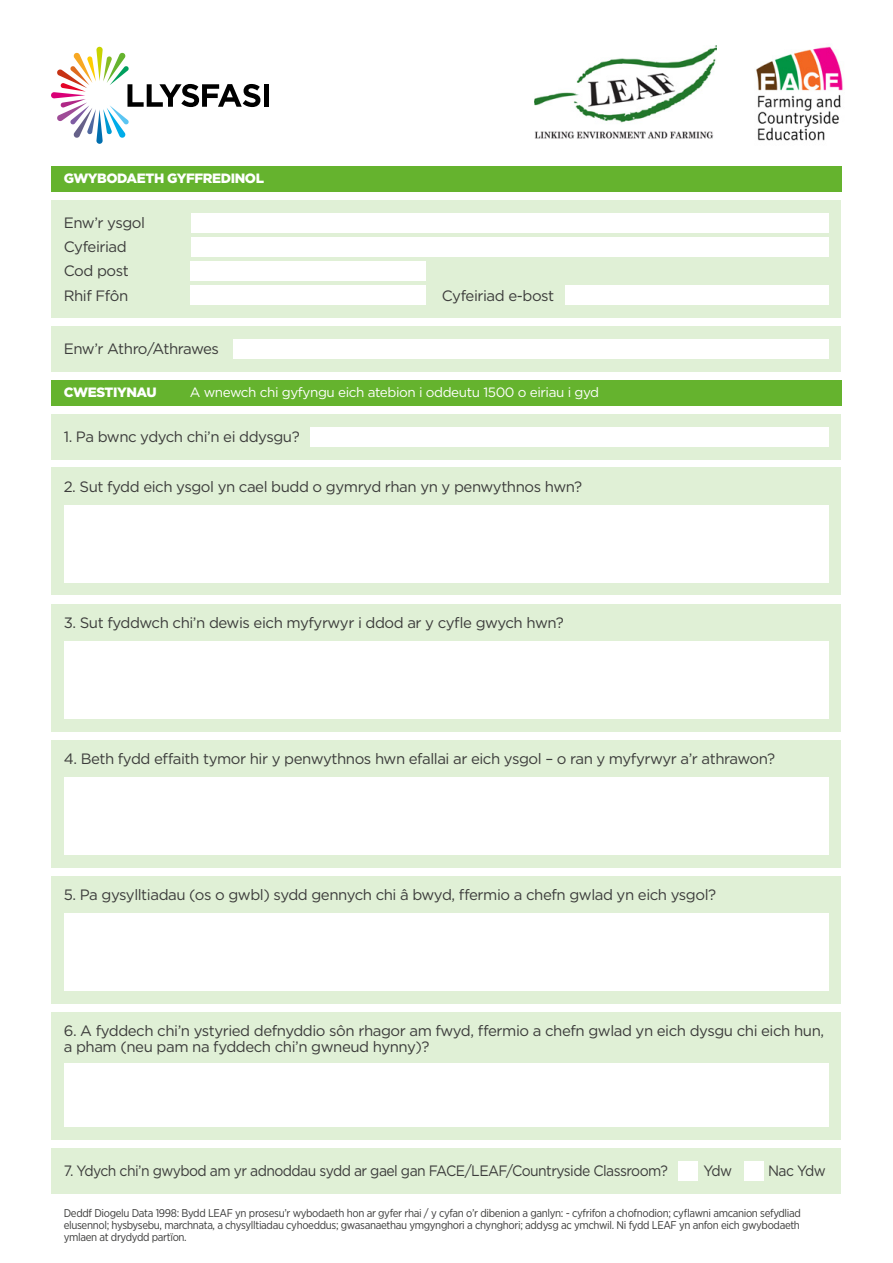
<style>
.page{position:relative;width:893px;height:1263px;background:#fff}
.page>*{position:absolute;margin:0;border:0;box-sizing:border-box;transform-origin:0 0}
.t1{font:15px/24.2px "Gotham";letter-spacing:-.03em;color:#3c3c3b}
.t2{font:15px "Gotham";letter-spacing:-.03em;color:#3c3c3b;scale:.93 1}
.t3{font:13.5px "Gotham";letter-spacing:-.03em;color:#fff}
.t4{font:900 13.5px "Gotham";letter-spacing:-.03em;color:#fff}
.t5{font:11.25px/12px "Gotham Narrow";letter-spacing:-.03em;color:#3c3c3b;text-align:justify}
</style>
<div class="page">
<div style="left:52px;top:200px;width:789px;height:118px;background:#e0f0d6"></div>
<div style="left:52px;top:326px;width:789px;height:45px;background:#e0f0d6"></div>
<div style="left:52px;top:468px;width:789px;height:127px;background:#e0f0d6"></div>
<div style="left:52px;top:604px;width:789px;height:127px;background:#e0f0d6"></div>
<div style="left:52px;top:740px;width:789px;height:127px;background:#e0f0d6"></div>
<div style="left:52px;top:876px;width:789px;height:127px;background:#e0f0d6"></div>
<div style="left:52px;top:1012px;width:789px;height:127px;background:#e0f0d6"></div>
<div style="left:52px;top:414px;width:789px;height:45px;background:#e0f0d6"></div>
<svg style="left:51px;top:47px;width:209px;height:97px"></svg>
<div style="left:264px;top:84px;width:5px;height:23px;background:#000"></div>
<div style="left:191px;top:213px;width:637px;height:19px;background:#fff"></div>
<div style="left:191px;top:237px;width:637px;height:19px;background:#fff"></div>
<div style="left:233px;top:339px;width:595px;height:20px;background:#fff"></div>
<div style="left:310px;top:427px;width:518px;height:19px;background:#fff"></div>
<div style="left:64px;top:504px;width:764px;height:78px;background:#fff"></div>
<div style="left:64px;top:641px;width:764px;height:77px;background:#fff"></div>
<div style="left:64px;top:777px;width:764px;height:78px;background:#fff"></div>
<div style="left:64px;top:913px;width:764px;height:78px;background:#fff"></div>
<div style="left:64px;top:1063px;width:764px;height:64px;background:#fff"></div>
<div style="left:191px;top:261px;width:235px;height:20px;background:#fff"></div>
<div style="left:191px;top:285px;width:235px;height:20px;background:#fff"></div>
<div style="left:565px;top:285px;width:263px;height:20px;background:#fff"></div>
<div style="left:52px;top:166px;width:790px;height:25px;background:#65b32e"></div>
<div style="left:52px;top:380px;width:790px;height:25px;background:#65b32e"></div>
<img style="left:535px;top:46px;width:182px;height:93px">
<img style="left:756px;top:46px;width:87px;height:95px">
<div style="left:52px;top:1148px;width:789px;height:45px;background:#e0f0d6"></div>
<div style="left:678px;top:1161px;width:20px;height:19px;background:#fff"></div>
<div style="left:744px;top:1161px;width:19px;height:19px;background:#fff"></div>
<p class="t4" style="left:64px;top:169px;width:202px">GWYBODAETH GYFFREDINOL</p>
<p class="t1" style="left:64px;top:210px;width:83px">Enw’r ysgol<br>Cyfeiriad<br>Cod post<br>Rhif Ffôn</p>
<p class="t1" style="left:64px;top:337px;width:157px">Enw’r Athro/Athrawes</p>
<p class="t1" style="left:442px;top:283px;width:114px">Cyfeiriad e-bost</p>
<p class="t4" style="left:64px;top:383px;width:94px">CWESTIYNAU</p>
<p class="t3" style="left:190px;top:384px;width:411px">A wnewch chi gyfyngu eich atebion i oddeutu 1500 o eiriau i gyd</p>
<p class="t1" style="left:64px;top:424px;width:237px">1. Pa bwnc ydych chi’n ei ddysgu?</p>
<p class="t1" style="left:64px;top:474px;width:520px">2. Sut fydd eich ysgol yn cael budd o gymryd rhan yn y penwythnos hwn?</p>
<p class="t1" style="left:64px;top:610px;width:502px">3. Sut fyddwch chi’n dewis eich myfyrwyr i ddod ar y cyfle gwych hwn?</p>
<p class="t1" style="left:64px;top:746px;width:713px">4. Beth fydd effaith tymor hir y penwythnos hwn efallai ar eich ysgol – o ran y myfyrwyr a’r athrawon?</p>
<p class="t1" style="left:64px;top:882px;width:654px">5. Pa gysylltiadau (os o gwbl) sydd gennych chi â bwyd, ffermio a chefn gwlad yn eich ysgol?</p>
<p class="t1" style="left:64px;top:1022px;width:762px;line-height:16.5px">6. A fyddech chi’n ystyried defnyddio sôn rhagor am fwyd, ffermio a chefn gwlad yn eich dysgu chi eich hun, a pham (neu pam na fyddech chi’n gwneud hynny)?</p>
<p class="t2" style="left:64px;top:1161px;width:651px">7. Ydych chi’n gwybod am yr adnoddau sydd ar gael gan FACE/LEAF/Countryside Classroom?</p>
<p class="t2" style="left:704px;top:1161px;width:32px">Ydw</p>
<p class="t2" style="left:768px;top:1161px;width:64px">Nac Ydw</p>
<p class="t5" style="left:64px;top:1206px;width:739px">Deddf Diogelu Data 1998: Bydd LEAF yn prosesu’r wybodaeth hon ar gyfer rhai / y cyfan o’r dibenion a ganlyn: - cyfrifon a chofnodion; cyflawni amcanion sefydliad elusennol; hysbysebu, marchnata, a chysylltiadau cyhoeddus; gwasanaethau ymgynghori a chynghori; addysg ac ymchwil. Ni fydd LEAF yn anfon eich gwybodaeth ymlaen at drydydd partïon.</p>
</div>
